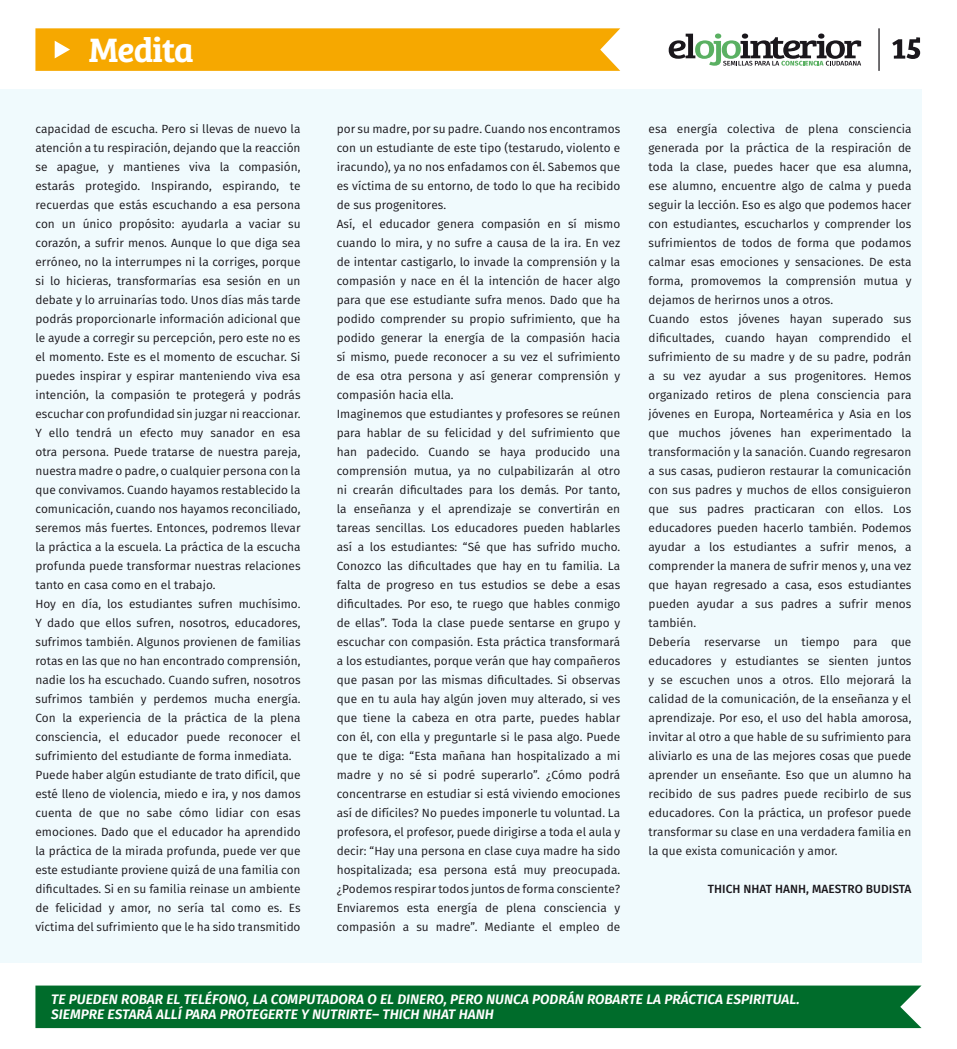
<style>
.page{position:relative;width:957px;height:1049px;background:#fff}
.page>*{position:absolute;margin:0;border:0;box-sizing:border-box;transform-origin:0 0}
.t1{font:600 35px "Bree Serif";letter-spacing:-.025em;color:#fff}
.t2{font:italic 600 13.75px/15px "Fira Sans";color:#fff}
.t3{font:11.88px/19px "Fira Sans";color:#1a171c}
.t4{font:500 11.88px "Fira Sans";color:#1a171c}
</style>
<div class="page">
<svg style="left:668px;top:34px;width:193px;height:32px"></svg>
<hr style="left:878px;top:28px;width:1px;height:43px;background:#1a171c">
<div style="left:35px;top:985px;width:886px;height:43px;background:#006c2b"></div>
<svg style="left:35px;top:28px;width:585px;height:43px;background:#f6aa08"></svg>
<div style="left:0;top:89px;width:921px;height:873px;background:#f0fafd"></div>
<svg style="left:892px;top:37px;width:28px;height:22px"></svg>
<h1 class="t1" style="left:89px;top:23px;width:107px">Medita</h1>
<p class="t3" style="left:35px;top:120px;width:267px">capacidad de escucha. Pero si llevas de nuevo la atención a tu respiración, dejando que la reacción se apague, y mantienes viva la compasión, estarás protegido. Inspirando, espirando, te recuerdas que estás escuchando a esa persona con un único propósito: ayudarla a vaciar su corazón, a sufrir menos. Aunque lo que diga sea erróneo, no la interrumpes ni la corriges, porque si lo hicieras, transformarías esa sesión en un debate y lo arruinarías todo. Unos días más tarde podrás proporcionarle información adicional que le ayude a corregir su percepción, pero este no es el momento. Este es el momento de escuchar. Si puedes inspirar y espirar manteniendo viva esa intención, la compasión te protegerá y podrás escuchar con profundidad sin juzgar ni reaccionar.<br>Y ello tendrá un efecto muy sanador en esa otra persona. Puede tratarse de nuestra pareja, nuestra madre o padre, o cualquier persona con la que convivamos. Cuando hayamos restablecido la comunicación, cuando nos hayamos reconciliado, seremos más fuertes. Entonces, podremos llevar la práctica a la escuela. La práctica de la escucha profunda puede transformar nuestras relaciones tanto en casa como en el trabajo.<br>Hoy en día, los estudiantes sufren muchísimo.<br>Y dado que ellos sufren, nosotros, educadores, sufrimos también. Algunos provienen de familias rotas en las que no han encontrado comprensión, nadie los ha escuchado. Cuando sufren, nosotros sufrimos también y perdemos mucha energía.<br>Con la experiencia de la práctica de la plena consciencia, el educador puede reconocer el sufrimiento del estudiante de forma inmediata.<br>Puede haber algún estudiante de trato difícil, que esté lleno de violencia, miedo e ira, y nos damos cuenta de que no sabe cómo lidiar con esas emociones. Dado que el educador ha aprendido la práctica de la mirada profunda, puede ver que este estudiante proviene quizá de una familia con dificultades. Si en su familia reinase un ambiente de felicidad y amor, no sería tal como es. Es víctima del sufrimiento que le ha sido transmitido</p>
<p class="t3" style="left:337px;top:120px;width:285px">por su madre, por su padre. Cuando nos encontramos con un estudiante de este tipo (testarudo, violento e iracundo), ya no nos enfadamos con él. Sabemos que es víctima de su entorno, de todo lo que ha recibido de sus progenitores.<br>Así, el educador genera compasión en sí mismo cuando lo mira, y no sufre a causa de la ira. En vez de intentar castigarlo, lo invade la comprensión y la compasión y nace en él la intención de hacer algo para que ese estudiante sufra menos. Dado que ha podido comprender su propio sufrimiento, que ha podido generar la energía de la compasión hacia sí mismo, puede reconocer a su vez el sufrimiento de esa otra persona y así generar comprensión y compasión hacia ella.<br>Imaginemos que estudiantes y profesores se reúnen para hablar de su felicidad y del sufrimiento que han padecido. Cuando se haya producido una comprensión mutua, ya no culpabilizarán al otro ni crearán dificultades para los demás. Por tanto, la enseñanza y el aprendizaje se convertirán en tareas sencillas. Los educadores pueden hablarles así a los estudiantes: “Sé que has sufrido mucho.<br>Conozco las dificultades que hay en tu familia. La falta de progreso en tus estudios se debe a esas dificultades. Por eso, te ruego que hables conmigo de ellas”. Toda la clase puede sentarse en grupo y escuchar con compasión. Esta práctica transformará a los estudiantes, porque verán que hay compañeros que pasan por las mismas dificultades. Si observas que en tu aula hay algún joven muy alterado, si ves que tiene la cabeza en otra parte, puedes hablar con él, con ella y preguntarle si le pasa algo. Puede que te diga: “Esta mañana han hospitalizado a mi madre y no sé si podré superarlo”. ¿Cómo podrá concentrarse en estudiar si está viviendo emociones así de difíciles? No puedes imponerle tu voluntad. La profesora, el profesor, puede dirigirse a toda el aula y decir: “Hay una persona en clase cuya madre ha sido hospitalizada; esa persona está muy preocupada. ¿Podemos respirar todos juntos de forma consciente?<br>Enviaremos esta energía de plena consciencia y compasión a su madre”. Mediante el empleo de</p>
<p class="t3" style="left:648px;top:120px;width:264px">esa energía colectiva de plena consciencia generada por la práctica de la respiración de toda la clase, puedes hacer que esa alumna, ese alumno, encuentre algo de calma y pueda seguir la lección. Eso es algo que podemos hacer con estudiantes, escucharlos y comprender los sufrimientos de todos de forma que podamos calmar esas emociones y sensaciones. De esta forma, promovemos la comprensión mutua y dejamos de herirnos unos a otros.<br>Cuando estos jóvenes hayan superado sus dificultades, cuando hayan comprendido el sufrimiento de su madre y de su padre, podrán a su vez ayudar a sus progenitores. Hemos organizado retiros de plena consciencia para jóvenes en Europa, Norteamérica y Asia en los que muchos jóvenes han experimentado la transformación y la sanación. Cuando regresaron a sus casas, pudieron restaurar la comunicación con sus padres y muchos de ellos consiguieron que sus padres practicaran con ellos. Los educadores pueden hacerlo también. Podemos ayudar a los estudiantes a sufrir menos, a comprender la manera de sufrir menos y, una vez que hayan regresado a casa, esos estudiantes pueden ayudar a sus padres a sufrir menos también.<br>Debería reservarse un tiempo para que educadores y estudiantes se sienten juntos y se escuchen unos a otros. Ello mejorará la calidad de la comunicación, de la enseñanza y el aprendizaje. Por eso, el uso del habla amorosa, invitar al otro a que hable de su sufrimiento para aliviarlo es una de las mejores cosas que puede aprender un enseñante. Eso que un alumno ha recibido de sus padres puede recibirlo de sus educadores. Con la práctica, un profesor puede transformar su clase en una verdadera familia en la que exista comunicación y amor.</p>
<p class="t4" style="left:708px;top:881px;width:205px">THICH NHAT HANH, MAESTRO BUDISTA</p>
<p class="t2" style="left:51px;top:992px;width:750px">TE PUEDEN ROBAR EL TELÉFONO, LA COMPUTADORA O EL DINERO, PERO NUNCA PODRÁN ROBARTE LA PRÁCTICA ESPIRITUAL.<br>SIEMPRE ESTARÁ ALLÍ PARA PROTEGERTE Y NUTRIRTE– THICH NHAT HANH</p>
</div>
